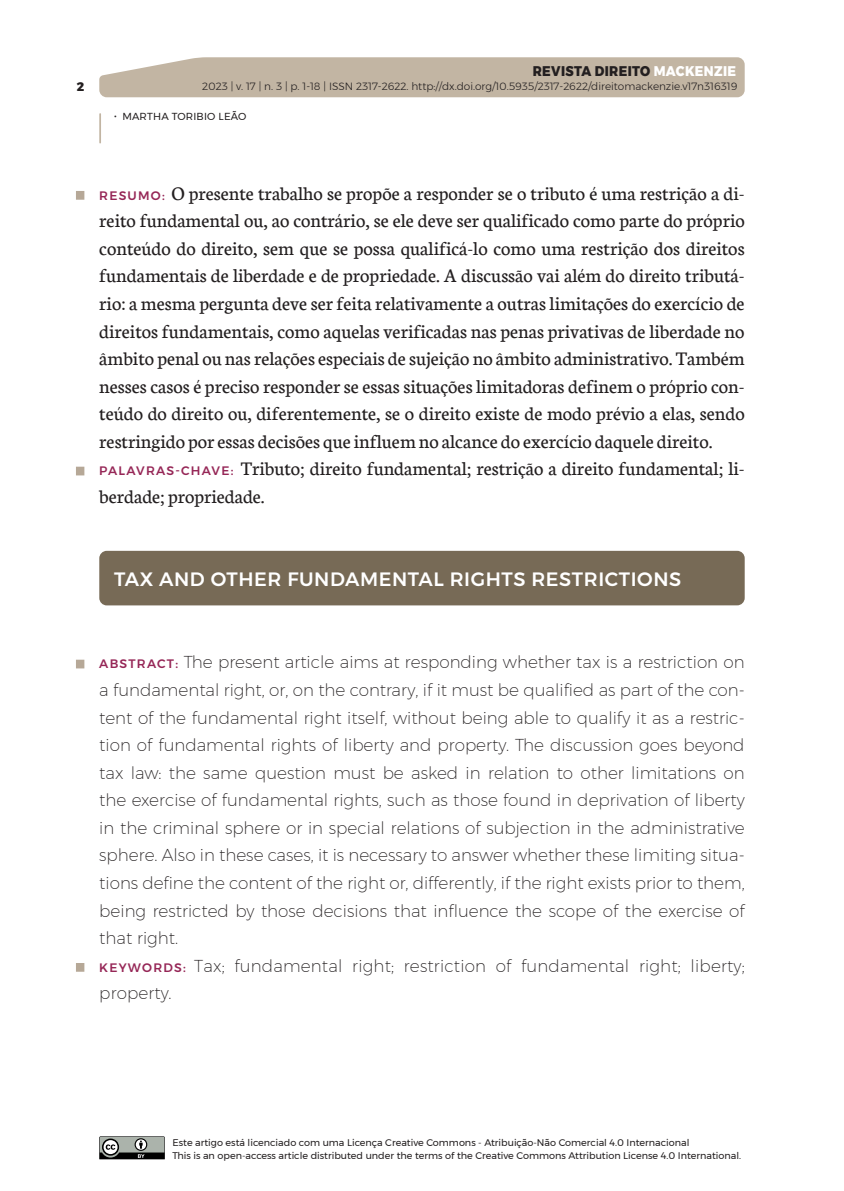
<style>
.page{position:relative;width:844px;height:1191px;background:#fff}
.page>*{position:absolute;margin:0;border:0;box-sizing:border-box;transform-origin:0 0}
.t1{font:20.47px/27.5px "Neuton";color:#231f20}
.t2{font:500 19.25px "Montserrat";letter-spacing:.03em;color:#fff}
.t3{font:200 16.8px/27.7px "Montserrat";color:#231f20}
.t4{font:800 14px "Montserrat";letter-spacing:.03em;color:#231f20;scale:.9 1}
.t5{font:800 12.25px "Montserrat";color:#231f20}
.t6{font:300 10.5px "Montserrat";color:#231f20}
.t7{font:10.15px "Montserrat";letter-spacing:.02em;color:#231f20}
.t8{font:9.62px/12.2px "Montserrat";color:#231f20}
.s1{color:#fff}
.s2{font-family:"Montserrat";font-weight:500;font-size:12.25px;color:#962757}
.s3{font-weight:500;font-size:12.25px;color:#962757}
</style>
<div class="page">
<div style="left:99px;top:57px;width:645px;height:40px;background:#c2b5a3"></div>
<hr style="left:99px;top:114px;width:2px;height:29px;background:#c2b5a3">
<svg style="left:99px;top:1136px;width:66px;height:23px;background:#777b77"></svg>
<div style="left:76px;top:191px;width:8px;height:9px;background:#b6a897"></div>
<div style="left:76px;top:467px;width:8px;height:8px;background:#b6a897"></div>
<div style="left:76px;top:659px;width:8px;height:9px;background:#b6a897"></div>
<div style="left:76px;top:963px;width:8px;height:8px;background:#b6a897"></div>
<div style="left:99px;top:551px;width:645px;height:54px;background:#776a56"></div>
<p class="t4" style="left:532px;top:59px;width:228px">REVISTA DIREITO <span class="s1">MACKENZIE</span></p>
<p class="t5" style="left:77px;top:76px;width:9px">2</p>
<p class="t6" style="left:202px;top:78px;width:536px">2023 | v. 17 | n. 3 | p. 1-18 | ISSN 2317-2622. http://dx.doi.org/10.5935/2317-2622/direitomackenzie.v17n316319</p>
<p class="t7" style="left:114px;top:109px;width:134px">• MARTHA TORIBIO LEÃO</p>
<p class="t1" style="left:99px;top:179px;width:646px"><span class="s2">RESUMO:</span> O presente trabalho se propõe a responder se o tributo é uma restrição a di&shy;reito fundamental ou, ao contrário, se ele deve ser qualificado como parte do próprio conteúdo do direito, sem que se possa qualificá-lo como uma restrição dos direitos fundamentais de liberdade e de propriedade. A discussão vai além do direito tributá&shy;rio: a mesma pergunta deve ser feita relativamente a outras limitações do exercício de direitos fundamentais, como aquelas verificadas nas penas privativas de liberdade no âmbito penal ou nas relações especiais de sujeição no âmbito administrativo. Também nesses casos é preciso responder se essas situações limitadoras definem o próprio con&shy;teúdo do direito ou, diferentemente, se o direito existe de modo prévio a elas, sendo restringido por essas decisões que influem no alcance do exercício daquele direito.<br><span class="s2">PALAVRAS-CHAVE:</span> Tributo; direito fundamental; restrição a direito fundamental; li&shy;berdade; propriedade.</p>
<p class="t2" style="left:114px;top:564px;width:568px">TAX AND OTHER FUNDAMENTAL RIGHTS RESTRICTIONS</p>
<p class="t3" style="left:99px;top:648px;width:646px"><span class="s3">ABSTRACT:</span> The present article aims at responding whether tax is a restriction on a fundamental right, or, on the contrary, if it must be qualified as part of the con&shy;tent of the fundamental right itself, without being able to qualify it as a restric&shy;tion of fundamental rights of liberty and property. The discussion goes beyond tax law: the same question must be asked in relation to other limitations on the exercise of fundamental rights, such as those found in deprivation of liberty in the criminal sphere or in special relations of subjection in the administrative sphere. Also in these cases, it is necessary to answer whether these limiting situa&shy;tions define the content of the right or, differently, if the right exists prior to them, being restricted by those decisions that influence the scope of the exercise of that right.<br><span class="s3">KEYWORDS:</span> Tax; fundamental right; restriction of fundamental right; liberty; property.</p>
<p class="t8" style="left:172px;top:1136px;width:570px">Este artigo está licenciado com uma Licença Creative Commons - Atribuição-Não Comercial 4.0 Internacional<br>This is an open-access article distributed under the terms of the Creative Commons Attribution License 4.0 International.</p>
</div>
